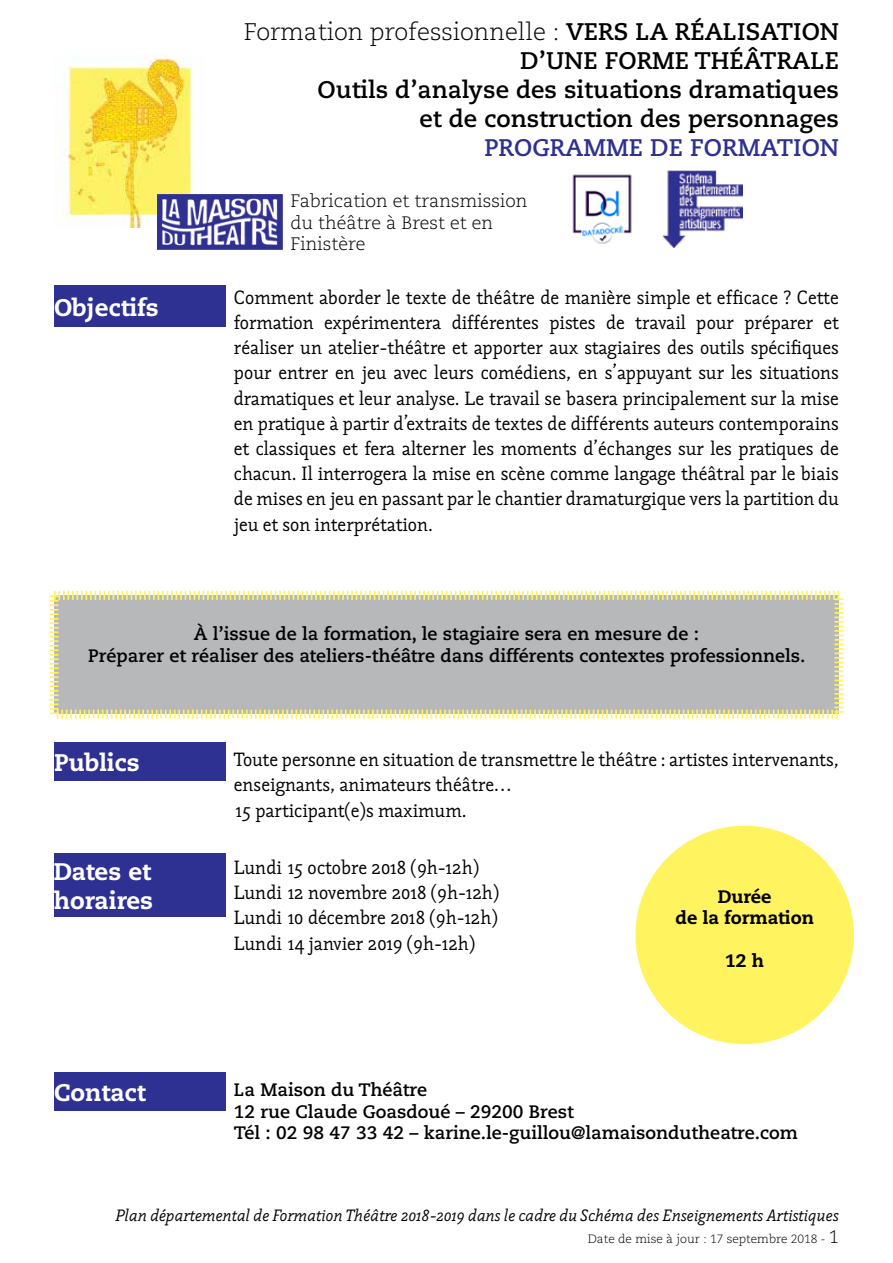
<style>
.page{position:relative;width:893px;height:1263px;background:#fff}
.page>*{position:absolute;margin:0;border:0;box-sizing:border-box;transform-origin:0 0}
.t1{font:700 24px/28.8px "Caecilia LT Pro 75";color:#000;text-align:right}
.t2{font:300 24px "Caecilia LT Pro 45";color:#000}
.t3{font:800 24px/28.8px "Caecilia LT Pro 85";color:#fff}
.t4{font:700 24px "Caecilia LT Pro 75";color:#2e3092}
.t5{font:21px/25.2px "Napoleone Slab ITC Std";color:#000}
.t6{font:700 18px/21.6px "Caecilia LT Pro 75";color:#000;text-align:center}
.t7{font:italic 18px "Napoleone Slab ITC Std";color:#000}
.t8{font:300 18px/21.6px "Caecilia LT Pro 45";color:#000}
.t9{font:800 18px/21.6px "Caecilia LT Pro 85";color:#000;text-align:center}
.t10{font:300 12px "Caecilia LT Pro 45";color:#000}
.s1{font-family:"Caecilia LT Pro 75";font-weight:700}
.s2{font-size:18px}
</style>
<div class="page">
<img style="left:62px;top:54px;width:131px;height:174px">
<img style="left:157px;top:194px;width:125px;height:55px">
<div style="left:54px;top:286px;width:172px;height:41px;background:#2e3092"></div>
<svg style="left:49px;top:590px;width:795px;height:129px;background:#bebfb8"></svg>
<div style="left:54px;top:743px;width:172px;height:38px;background:#2e3092"></div>
<div style="left:54px;top:853px;width:171px;height:64px;background:#2e3092"></div>
<div style="left:54px;top:1072px;width:171px;height:39px;background:#2e3092"></div>
<div style="left:636px;top:826px;width:217px;height:217px;background:#fff45f;border-radius:50%"></div>
<img style="left:572px;top:174px;width:60px;height:70px">
<img style="left:662px;top:171px;width:80px;height:76px">
<p class="t2" style="left:244px;top:17px;width:597px">Formation professionnelle : <span class="s1">VERS LA RÉALISATION</span></p>
<p class="t1" style="left:317px;top:46px;width:523px">D’UNE FORME THÉÂTRALE<br>Outils d’analyse des situations dramatiques et de construction des personnages</p>
<p class="t4" style="left:484px;top:131px;width:356px">PROGRAMME DE FORMATION</p>
<p class="t8" style="left:291px;top:190px;width:238px">Fabrication et transmission du théâtre à Brest et en<br>Finistère</p>
<p class="t3" style="left:54px;top:292px;width:106px">Objectifs</p>
<p class="t5" style="left:234px;top:285px;width:607px;text-align:justify">Comment aborder le texte de théâtre de manière simple et efficace ? Cette formation expérimentera différentes pistes de travail pour préparer et réaliser un atelier-théâtre et apporter aux stagiaires des outils spécifiques pour entrer en jeu avec leurs comédiens, en s’appuyant sur les situations dramatiques et leur analyse. Le travail se basera principalement sur la mise en pratique à partir d’extraits de textes de différents auteurs contemporains et classiques et fera alterner les moments d’échanges sur les pratiques de chacun. Il interrogera la mise en scène comme langage théâtral par le biais de mises en jeu en passant par le chantier dramaturgique vers la partition du jeu et son interprétation.</p>
<p class="t6" style="left:88px;top:622px;width:719px">À l’issue de la formation, le stagiaire sera en mesure de :<br>Préparer et réaliser des ateliers-théâtre dans différents contextes professionnels.</p>
<p class="t3" style="left:54px;top:748px;width:87px">Publics</p>
<p class="t5" style="left:234px;top:747px;width:606px">Toute personne en situation de transmettre le théâtre : artistes intervenants, enseignants, animateurs théâtre…<br>15 participant(e)s maximum.</p>
<p class="t5" style="left:234px;top:855px;width:267px">Lundi 15 octobre 2018 (9h-12h)<br>Lundi 12 novembre 2018 (9h-12h)<br>Lundi 10 décembre 2018 (9h-12h)<br>Lundi 14 janvier 2019 (9h-12h)</p>
<p class="t3" style="left:54px;top:857px;width:101px">Dates et horaires</p>
<p class="t9" style="left:675px;top:885px;width:140px">Durée<br>de la formation</p>
<p class="t9" style="left:725px;top:950px;width:40px">12 h</p>
<p class="t3" style="left:54px;top:1077px;width:93px">Contact</p>
<p class="t6" style="left:234px;top:1079px;width:565px;text-align:left">La Maison du Théâtre<br>12 rue Claude Goasdoué – 29200 Brest<br>Tél : 02 98 47 33 42 – karine.le-guillou@lamaisondutheatre.com</p>
<p class="t7" style="left:116px;top:1206px;width:725px">Plan départemental de Formation Théâtre 2018-2019 dans le cadre du Schéma des Enseignements Artistiques</p>
<p class="t10" style="left:588px;top:1231px;width:253px">Date de mise à jour : 17 septembre 2018 - <span class="s2">1</span></p>
</div>
